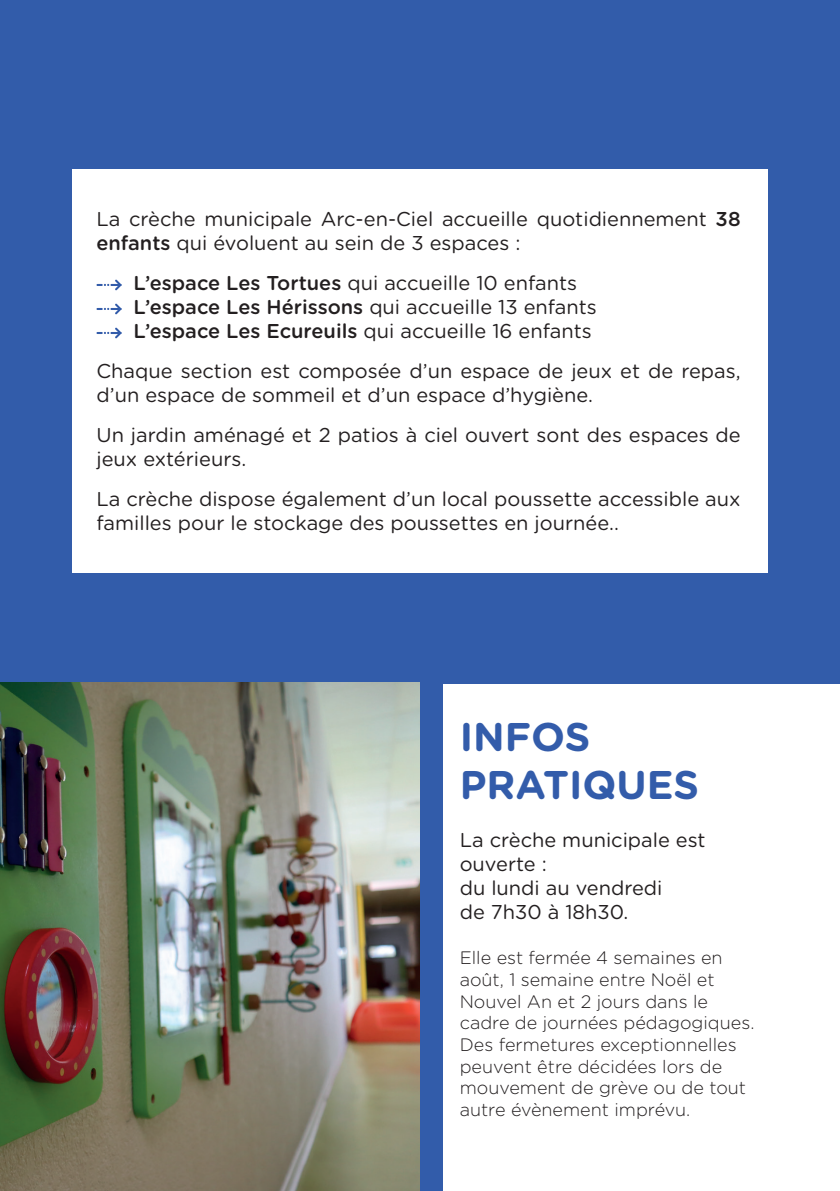
<style>
.page{position:relative;width:840px;height:1191px;background:#fff}
.page>*{position:absolute;margin:0;border:0;box-sizing:border-box;transform-origin:0 0}
.t1{font:700 40px/48px "Gotham Rounded";color:#335caa}
.t2{font:20px/24px "Gotham Rounded";color:#231f20}
.t3{font:300 18px/21.6px "Gotham Rounded";color:#231f20}
.s1{font-weight:500}
</style>
<div class="page">
<div style="left:0;top:0;width:839px;height:1191px;background:#325caa"></div>
<div style="left:72px;top:169px;width:695px;height:404px;background:#fff"></div>
<svg style="left:96px;top:279px;width:25px;height:11px"></svg>
<svg style="left:96px;top:303px;width:25px;height:11px"></svg>
<svg style="left:96px;top:327px;width:25px;height:11px"></svg>
<div style="left:443px;top:684px;width:396px;height:507px;background:#fff"></div>
<img style="left:0;top:682px;width:420px;height:509px">
<p class="t2" style="left:96px;top:206px;width:645px">La crèche municipale Arc-en-Ciel accueille quotidiennement <span class="s1">38 enfants</span> qui évoluent au sein de 3 espaces :</p>
<p class="t2" style="left:133px;top:270px;width:464px"><span class="s1">L’espace Les Tortues</span> qui accueille 10 enfants<br><span class="s1">L’espace Les Hérissons</span> qui accueille 13 enfants<br><span class="s1">L’espace Les Ecureuils</span> qui accueille 16 enfants</p>
<p class="t2" style="left:96px;top:358px;width:645px">Chaque section est composée d’un espace de jeux et de repas, d’un espace de sommeil et d’un espace d’hygiène.</p>
<p class="t2" style="left:96px;top:422px;width:645px">Un jardin aménagé et 2 patios à ciel ouvert sont des espaces de jeux extérieurs.</p>
<p class="t2" style="left:96px;top:486px;width:645px">La crèche dispose également d’un local poussette accessible aux familles pour le stockage des poussettes en journée..</p>
<h1 class="t1" style="left:459px;top:711px;width:241px">INFOS<br>PRATIQUES</h1>
<p class="t2" style="left:459px;top:827px;width:247px">La crèche municipale est ouverte :<br>du lundi au vendredi<br>de 7h30 à 18h30.</p>
<p class="t3" style="left:459px;top:946px;width:296px">Elle est fermée 4 semaines en août, 1 semaine entre Noël et<br>Nouvel An et 2 jours dans le cadre de journées pédagogiques.<br>Des fermetures exceptionnelles peuvent être décidées lors de mouvement de grève ou de tout autre évènement imprévu.</p>
</div>
